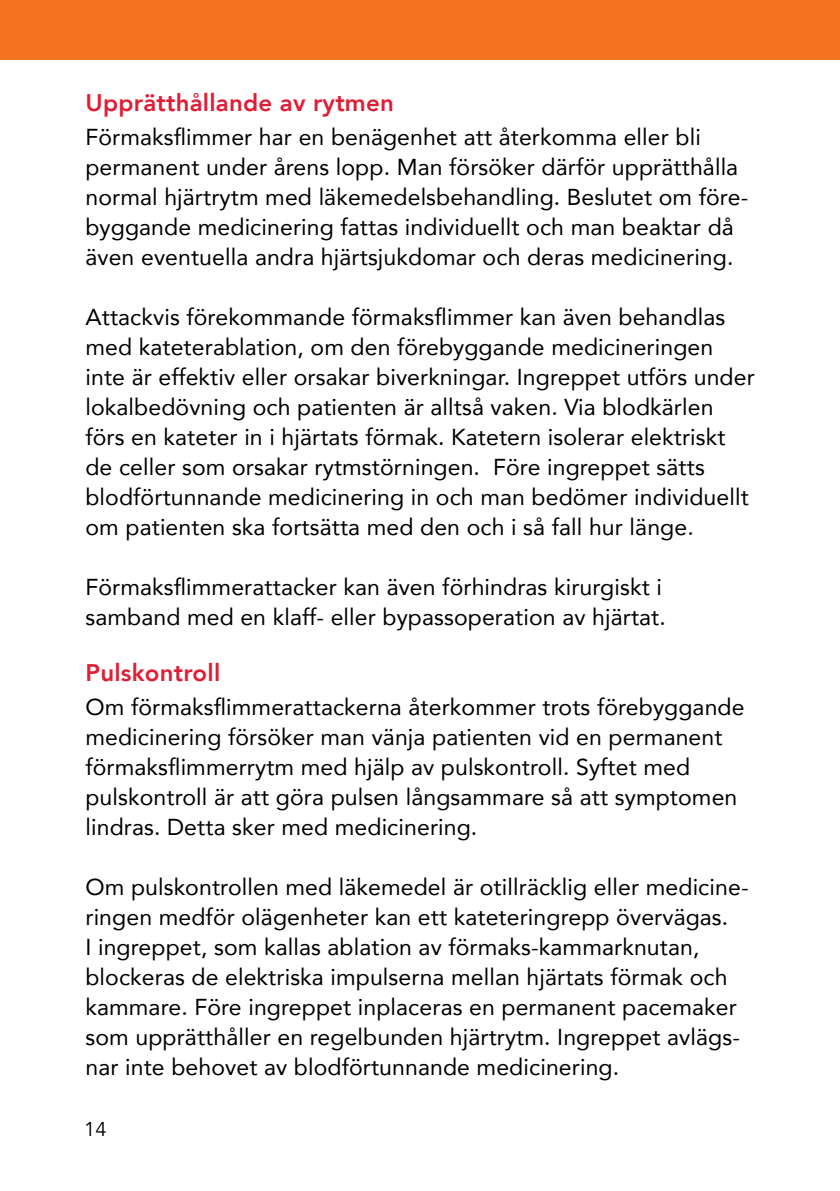
<style>
.page{position:relative;width:840px;height:1191px;background:#fff}
.page>*{position:absolute;margin:0;border:0;box-sizing:border-box;transform-origin:0 0}
.t1{font:800 24px "Avenir";letter-spacing:.01em;color:#e11d35}
.t2{font:23px/30px "Avenir";letter-spacing:.005em;color:#000}
.t3{font:20px "Avenir";color:#000}
</style>
<div class="page">
<div style="left:0;top:0;width:839px;height:60px;background:#f47421"></div>
<p class="t1" style="left:85px;top:84px;width:310px">Upprätthållande av rytmen</p>
<p class="t2" style="left:85px;top:121px;width:664px">Förmaksflimmer har en benägenhet att återkomma eller bli permanent under årens lopp. Man försöker därför upprätthålla normal hjärtrytm med läkemedelsbehandling. Beslutet om före&shy;byggande medicinering fattas individuellt och man beaktar då även eventuella andra hjärtsjukdomar och deras medicinering.</p>
<p class="t2" style="left:85px;top:301px;width:670px">Attackvis förekommande förmaksflimmer kan även behandlas med kateterablation, om den förebyggande medicineringen inte är effektiv eller orsakar biverkningar. Ingreppet utförs under lokalbedövning och patienten är alltså vaken. Via blodkärlen förs en kateter in i hjärtats förmak. Katetern isolerar elektriskt de celler som orsakar rytmstörningen. Före ingreppet sätts blodförtunnande medicinering in och man bedömer individuellt om patienten ska fortsätta med den och i så fall hur länge.</p>
<p class="t2" style="left:85px;top:571px;width:581px">Förmaksflimmerattacker kan även förhindras kirurgiskt i samband med en klaff- eller bypassoperation av hjärtat.</p>
<p class="t1" style="left:85px;top:654px;width:136px">Pulskontroll</p>
<p class="t2" style="left:85px;top:691px;width:660px">Om förmaksflimmerattackerna återkommer trots förebyggande medicinering försöker man vänja patienten vid en permanent förmaksflimmerrytm med hjälp av pulskontroll. Syftet med pulskontroll är att göra pulsen långsammare så att symptomen lindras. Detta sker med medicinering.</p>
<p class="t2" style="left:85px;top:871px;width:664px">Om pulskontrollen med läkemedel är otillräcklig eller medicine&shy;ringen medför olägenheter kan ett kateteringrepp övervägas.<br>I ingreppet, som kallas ablation av förmaks-kammarknutan, blockeras de elektriska impulserna mellan hjärtats förmak och kammare. Före ingreppet inplaceras en permanent pacemaker som upprätthåller en regelbunden hjärtrytm. Ingreppet avlägs&shy;nar inte behovet av blodförtunnande medicinering.</p>
<p class="t3" style="left:84px;top:1117px;width:24px">14</p>
</div>
